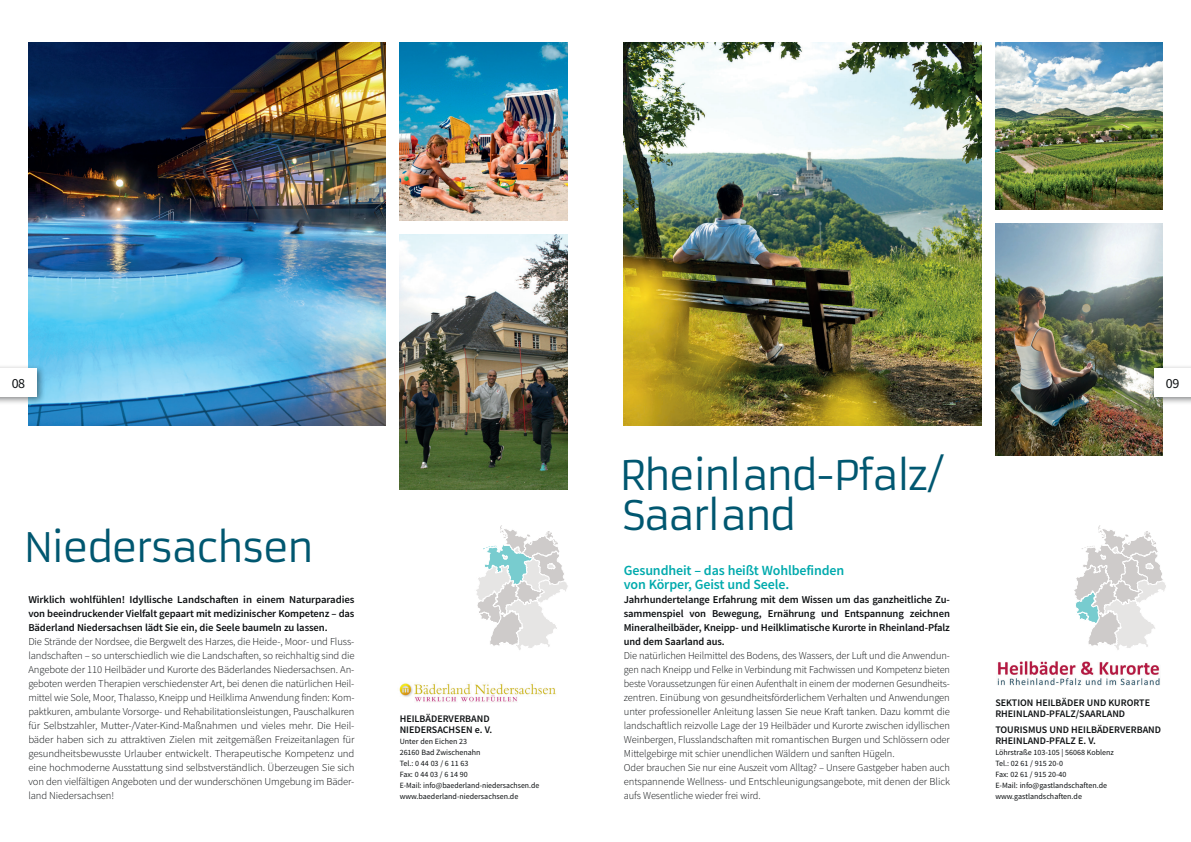
<style>
.page{position:relative;width:1191px;height:842px;background:#fff}
.page>*{position:absolute;margin:0;border:0;box-sizing:border-box;transform-origin:0 0}
.Headline-Laender{font:40px "Armata";letter-spacing:-.06em;color:#005770}
.Fließtext-KID-2011{font:600 14px "Source Sans Pro";letter-spacing:-.01em;color:#00aaad}
.t1{font:14px "Source Sans Pro";color:#0d1012}
.Fließtext-KID-2011-2{font:300 10.5px/14px "Source Sans Pro";letter-spacing:-.01em;color:#0d1012;text-align:justify}
.Fließtext-KID-2011-3{font:600 10.5px/14px "Source Sans Pro";letter-spacing:-.01em;color:#0d1012;text-align:justify}
.t2{font:600 10px/11px "Source Sans Pro";color:#0d1012}
.t3{font:8px/11px "Source Sans Pro";color:#0d1012}
</style>
<div class="page">
<img style="left:28px;top:43px;width:358px;height:382px">
<img style="left:400px;top:235px;width:167px;height:255px">
<img style="left:400px;top:43px;width:167px;height:178px">
<img style="left:399px;top:683px;width:157px;height:19px">
<svg style="left:476px;top:525px;width:92px;height:125px"></svg>
<img style="left:624px;top:43px;width:357px;height:382px">
<img style="left:995px;top:224px;width:167px;height:231px">
<img style="left:995px;top:43px;width:167px;height:167px">
<svg style="left:1074px;top:525px;width:92px;height:125px"></svg>
<img style="left:997px;top:661px;width:163px;height:25px">
<div style="left:0;top:364px;width:45px;height:41px;background:#0d1012;opacity:.5"></div>
<div style="left:0;top:369px;width:37px;height:28px;background:#fff"></div>
<div style="left:1149px;top:364px;width:42px;height:41px;background:#0d1012;opacity:.5"></div>
<div style="left:1154px;top:369px;width:37px;height:28px;background:#fff"></div>
<p class="t1" style="left:12px;top:374px;width:15px">08</p>
<p class="t1" style="left:1165px;top:374px;width:15px">09</p>
<p class="Headline-Laender" style="left:23px;top:523px;width:292px">Niedersachsen</p>
<p class="Fließtext-KID-2011-3" style="left:28px;top:593px;width:328px">Wirklich wohlfühlen! Idyllische Landschaften in einem Naturparadies von beeindruckender Vielfalt gepaart mit medizinischer Kompetenz – das Bäderland Niedersachsen lädt Sie ein, die Seele baumeln zu lassen.</p>
<p class="Fließtext-KID-2011-2" style="left:28px;top:635px;width:328px">Die Strände der Nordsee, die Bergwelt des Harzes, die Heide-, Moor- und Fluss&shy;landschaften – so unterschiedlich wie die Landschaften, so reichhaltig sind die Angebote der 110 Heilbäder und Kurorte des Bäderlandes Niedersachsen. An&shy;geboten werden Therapien verschiedenster Art, bei denen die natürlichen Heil&shy;mittel wie Sole, Moor, Thalasso, Kneipp und Heilklima Anwendung finden: Kom&shy;paktkuren, ambulante Vorsorge- und Rehabilitationsleistungen, Pauschalkuren für Selbstzahler, Mutter-/Vater-Kind-Maßnahmen und vieles mehr. Die Heil&shy;bäder haben sich zu attraktiven Zielen mit zeitgemäßen Freizeitanlagen für gesundheitsbewusste Urlauber entwickelt. Therapeutische Kompetenz und eine hochmoderne Ausstattung sind selbstverständlich. Überzeugen Sie sich von den vielfältigen Angeboten und der wunderschönen Umgebung im Bäder&shy;land Niedersachsen!</p>
<p class="t2" style="left:400px;top:713px;width:94px">HEILBÄDERVERBAND<br>NIEDERSACHSEN e. V.</p>
<p class="t3" style="left:400px;top:736px;width:82px">Unter den Eichen 23<br>26160 Bad Zwischenahn</p>
<p class="t3" style="left:400px;top:758px;width:70px">Tel.: 0 44 03 / 6 11 63</p>
<p class="t3" style="left:400px;top:769px;width:70px">Fax: 0 44 03 / 6 14 90</p>
<p class="t3" style="left:400px;top:780px;width:141px">E-Mail: info@baederland-niedersachsen.de</p>
<p class="t3" style="left:400px;top:791px;width:120px">www.baederland-niedersachsen.de</p>
<p class="Headline-Laender" style="left:619px;top:451px;width:326px">Rheinland-Pfalz/</p>
<p class="Headline-Laender" style="left:622px;top:491px;width:175px">Saarland</p>
<p class="Fließtext-KID-2011" style="left:624px;top:562px;width:222px">Gesundheit – das heißt Wohlbefinden</p>
<p class="Fließtext-KID-2011" style="left:624px;top:576px;width:167px">von Körper, Geist und Seele.</p>
<p class="Fließtext-KID-2011-3" style="left:624px;top:593px;width:327px">Jahrhundertelange Erfahrung mit dem Wissen um das ganzheitliche Zu&shy;sammenspiel von Bewegung, Ernährung und Entspannung zeichnen Mineralheilbäder, Kneipp- und Heilklimatische Kurorte in Rheinland-Pfalz und dem Saarland aus.</p>
<p class="Fließtext-KID-2011-2" style="left:624px;top:649px;width:328px">Die natürlichen Heilmittel des Bodens, des Wassers, der Luft und die Anwendun&shy;gen nach Kneipp und Felke in Verbindung mit Fachwissen und Kompetenz bieten beste Voraussetzungen für einen Aufenthalt in einem der modernen Gesundheits&shy;zentren. Einübung von gesundheitsförderlichem Verhalten und Anwendungen unter professioneller Anleitung lassen Sie neue Kraft tanken. Dazu kommt die landschaftlich reizvolle Lage der 19 Heilbäder und Kurorte zwischen idyllischen Weinbergen, Flusslandschaften mit romantischen Burgen und Schlössern oder Mittelgebirge mit schier unendlichen Wäldern und sanften Hügeln.</p>
<p class="Fließtext-KID-2011-2" style="left:624px;top:761px;width:328px">Oder brauchen Sie nur eine Auszeit vom Alltag? – Unsere Gastgeber haben auch entspannende Wellness- und Entschleunigungsangebote, mit denen der Blick aufs Wesentliche wieder frei wird.</p>
<p class="t2" style="left:995px;top:697px;width:156px">SEKTION HEILBÄDER UND KURORTE<br>RHEINLAND-PFALZ/SAARLAND</p>
<p class="t2" style="left:995px;top:724px;width:167px">TOURISMUS UND HEILBÄDERVERBAND<br>RHEINLAND-PFALZ E. V.</p>
<p class="t3" style="left:995px;top:747px;width:120px">Löhrstraße 103-105 | 56068 Koblenz</p>
<p class="t3" style="left:995px;top:758px;width:73px">Tel.: 02 61 / 915 20-0<br>Fax: 02 61 / 915 20-40</p>
<p class="t3" style="left:995px;top:780px;width:113px">E-Mail: info@gastlandschaften.de</p>
<p class="t3" style="left:995px;top:791px;width:88px">www.gastlandschaften.de</p>
</div>
